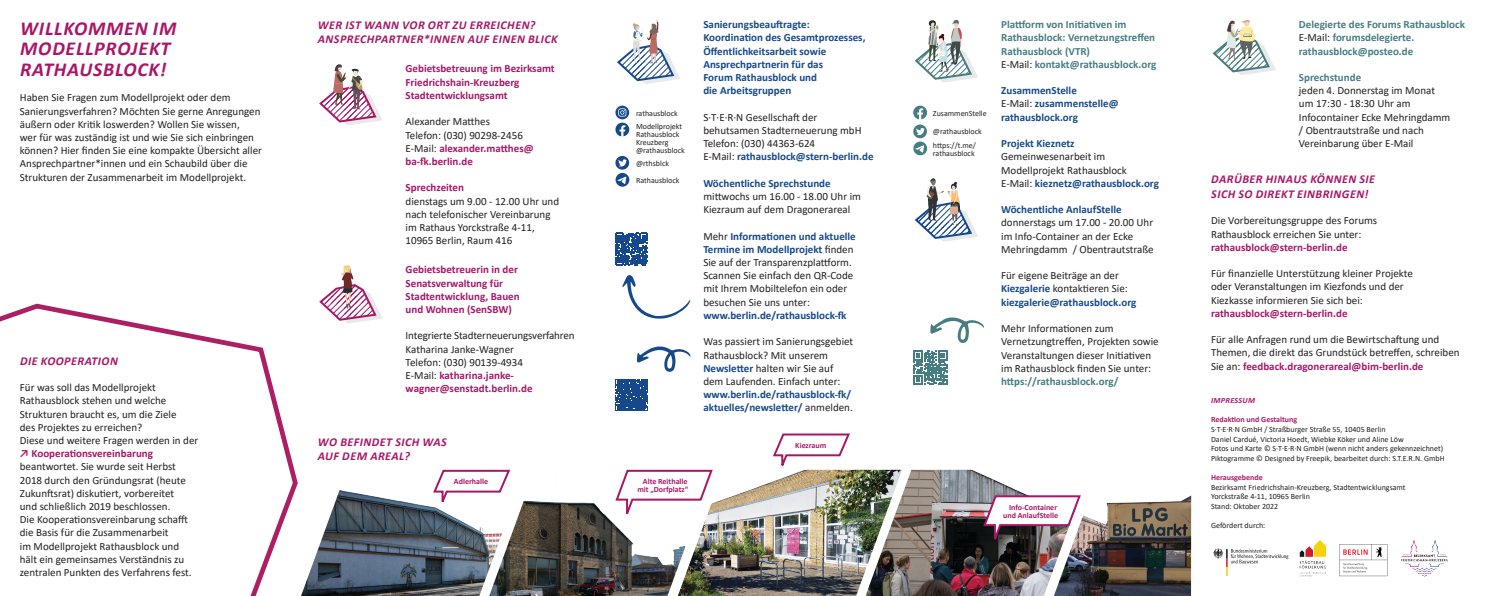
<style>
.page{position:relative;width:1489px;height:596px;background:#fff}
.page>*{position:absolute;margin:0;border:0;box-sizing:border-box;transform-origin:0 0}
.t1{font:italic 700 19.8px/19.8px "Calibri";letter-spacing:.04em;color:#a81767}
.t2{font:italic 700 12px/14.4px "Calibri";letter-spacing:.04em;color:#a81767}
.t3{font:11px/13.2px "Calibri";color:#231f20}
.t4{font:700 11px/13.2px "Calibri";color:#16498b}
.t5{font:700 11px/13.2px "Calibri";color:#467d83}
.t6{font:700 11px/13.2px "Calibri";color:#a81767}
.t7{font:8px/9.6px "Calibri";color:#231f20}
.t8{font:700 8px/8px "Calibri";color:#a81767;text-align:right}
.t9{font:italic 700 8px "Calibri";letter-spacing:.04em;color:#a81767}
.s1{font-weight:700;color:#a81767}
.s2{font-weight:700;color:#16498b}
.s3{font-weight:400;color:#231f20}
.s4{font-weight:700;color:#467d83}
.s5{font-weight:700;color:#a81b68}
</style>
<div class="page">
<svg style="left:0;top:303px;width:298px;height:292px"></svg>
<img style="left:1401px;top:540px;width:47px;height:35px">
<svg style="left:1339px;top:544px;width:48px;height:31px"></svg>
<img style="left:1299px;top:540px;width:27px;height:34px">
<svg style="left:1213px;top:548px;width:75px;height:27px"></svg>
<svg style="left:319px;top:64px;width:63px;height:61px"></svg>
<svg style="left:617px;top:20px;width:63px;height:64px"></svg>
<svg style="left:914px;top:20px;width:64px;height:63px"></svg>
<svg style="left:915px;top:178px;width:63px;height:64px"></svg>
<svg style="left:1212px;top:20px;width:63px;height:55px"></svg>
<svg style="left:319px;top:265px;width:63px;height:58px"></svg>
<svg style="left:615px;top:156px;width:14px;height:13px"></svg>
<svg style="left:913px;top:105px;width:14px;height:33px"></svg>
<svg style="left:615px;top:106px;width:14px;height:30px"></svg>
<svg style="left:615px;top:173px;width:14px;height:13px"></svg>
<svg style="left:617px;top:176px;width:9px;height:8px"></svg>
<div style="left:913px;top:141px;width:14px;height:14px;background:#467d83;border-radius:50%"></div>
<svg style="left:914px;top:145px;width:10px;height:8px"></svg>
<svg style="left:615px;top:233px;width:32px;height:32px"></svg>
<svg style="left:615px;top:379px;width:33px;height:32px"></svg>
<svg style="left:913px;top:350px;width:34px;height:34px"></svg>
<svg style="left:930px;top:317px;width:54px;height:26px"></svg>
<svg style="left:637px;top:346px;width:53px;height:26px"></svg>
<img style="left:694px;top:469px;width:171px;height:126px">
<img style="left:865px;top:469px;width:188px;height:126px">
<img style="left:301px;top:490px;width:188px;height:105px">
<img style="left:1053px;top:495px;width:138px;height:100px">
<img style="left:489px;top:500px;width:205px;height:95px">
<svg style="left:614px;top:469px;width:100px;height:55px"></svg>
<svg style="left:431px;top:469px;width:81px;height:42px"></svg>
<svg style="left:771px;top:433px;width:80px;height:42px"></svg>
<div style="left:1049px;top:465px;width:59px;height:32px;background:#fff"></div>
<img style="left:981px;top:493px;width:101px;height:57px">
<svg style="left:622px;top:275px;width:68px;height:44px"></svg>
<p class="t1" style="left:20px;top:18px;width:158px">WILLKOMMEN IM<br>MODELLPROJEKT</p>
<p class="t1" style="left:20px;top:59px;width:148px">RATHAUSBLOCK!</p>
<p class="t3" style="left:20px;top:91px;width:244px">Haben Sie Fragen zum Modellprojekt oder dem Sanierungsverfahren? Möchten Sie gerne Anregungen äußern oder Kritik loswerden? Wollen Sie wissen,<br>wer für was zuständig ist und wie Sie sich einbringen können? Hier finden Sie eine kompakte Übersicht aller Ansprechpartner*innen und ein Schaubild über die Strukturen der Zusammenarbeit im Modellprojekt.</p>
<p class="t2" style="left:20px;top:353px;width:99px">DIE KOOPERATION</p>
<p class="t3" style="left:20px;top:380px;width:180px">Für was soll das Modellprojekt Rathausblock stehen und welche Strukturen braucht es, um die Ziele<br>des Projektes zu erreichen?<br>Diese und weitere Fragen werden in der <span class="s1">↗ Kooperationsvereinbarung </span>beantwortet. Sie wurde seit Herbst 2018 durch den Gründungsrat (heute Zukunftsrat) diskutiert, vorbereitet<br>und schließlich 2019 beschlossen.<br>Die Kooperationsvereinbarung schafft die Basis für die Zusammenarbeit<br>im Modellprojekt Rathausblock und hält ein gemeinsames Verständnis zu zentralen Punkten des Verfahrens fest.</p>
<p class="t2" style="left:318px;top:17px;width:241px">WER IST WANN VOR ORT ZU ERREICHEN?<br>ANSPRECHPARTNER*INNEN AUF EINEN BLICK</p>
<p class="t6" style="left:405px;top:62px;width:151px">Gebietsbetreuung im Bezirksamt<br>Friedrichshain-Kreuzberg<br>Stadtentwicklungsamt</p>
<p class="t3" style="left:405px;top:115px;width:129px">Alexander Matthes<br>Telefon: (030) 90298-2456<br>E-Mail: <span class="s1">alexander.matthes@ ba-fk.berlin.de</span></p>
<p class="t3" style="left:405px;top:181px;width:155px"><span class="s1">Sprechzeiten<br></span>dienstags um 9.00 - 12.00 Uhr und nach telefonischer Vereinbarung im Rathaus Yorckstraße 4-11,<br>10965 Berlin, Raum 416</p>
<p class="t6" style="left:405px;top:263px;width:116px">Gebietsbetreuerin in der<br>Senatsverwaltung für<br>Stadtentwicklung, Bauen und Wohnen (SenSBW)</p>
<p class="t3" style="left:405px;top:329px;width:170px">Integrierte Stadterneuerungsverfahren<br>Katharina Janke-Wagner<br>Telefon: (030) 90139-4934<br>E-Mail: <span class="s1">katharina.janke&shy;wagner@senstadt.berlin.de</span></p>
<p class="t2" style="left:318px;top:433px;width:130px">WO BEFINDET SICH WAS<br>AUF DEM AREAL?</p>
<p class="t8" style="left:454px;top:477px;width:36px">Adlerhalle</p>
<p class="t7" style="left:636px;top:108px;width:43px">rathausblock</p>
<p class="t7" style="left:636px;top:122px;width:50px;line-height:8px">Modellprojekt<br>Rathausblock<br>Kreuzberg @rathausblock</p>
<p class="t7" style="left:636px;top:158px;width:35px">@rthsblck</p>
<p class="t7" style="left:636px;top:175px;width:45px">Rathausblock</p>
<p class="t8" style="left:637px;top:477px;width:52px">Alte Reithalle mit „Dorfplatz“</p>
<p class="t4" style="left:703px;top:18px;width:164px">Sanierungsbeauftragte:<br>Koordination des Gesamtprozesses,<br>Öffentlichkeitsarbeit sowie<br>Ansprechpartnerin für das<br>Forum Rathausblock und<br>die Arbeitsgruppen</p>
<p class="t3" style="left:703px;top:110px;width:172px">S·T·E·R·N Gesellschaft der behutsamen Stadterneuerung mbH<br>Telefon: (030) 44363-624<br>E-Mail: <span class="s2">rathausblock@stern-berlin.de</span></p>
<p class="t3" style="left:703px;top:176px;width:159px"><span class="s2">Wöchentliche Sprechstunde </span>mittwochs um 16.00 - 18.00 Uhr im<br>Kiezraum auf dem Dragonerareal</p>
<p class="t3" style="left:703px;top:229px;width:154px">Mehr <span class="s2">Informationen und aktuelle<br>Termine im Modellprojekt</span> finden<br>Sie auf der Transparenzplattform.<br>Scannen Sie einfach den QR-Code mit Ihrem Mobiltelefon ein oder besuchen Sie uns unter: <span class="s2">www.berlin.de/rathausblock-fk</span></p>
<p class="t3" style="left:703px;top:334px;width:151px">Was passiert im Sanierungsgebiet<br>Rathausblock? Mit unserem<br><span class="s2">Newsletter</span> halten wir Sie auf dem Laufenden. Einfach unter: <span class="s2">www.berlin.de/rathausblock-fk/ aktuelles/newsletter/</span> anmelden.</p>
<p class="t8" style="left:795px;top:441px;width:32px">Kiezraum</p>
<p class="t7" style="left:932px;top:108px;width:55px">ZusammenStelle</p>
<p class="t7" style="left:932px;top:127px;width:50px">@rathausblock</p>
<p class="t7" style="left:932px;top:141px;width:44px;line-height:8px">https://t.me/ rathausblock</p>
<p class="t5" style="left:1001px;top:18px;width:157px">Plattform von Initiativen im<br>Rathausblock: Vernetzungstreffen<br>Rathausblock (VTR)<br><span class="s3">E-Mail:</span> kontakt@rathausblock.org</p>
<p class="t4" style="left:1001px;top:84px;width:119px">ZusammenStelle<br><span class="s3">E-Mail:</span> zusammenstelle@ rathausblock.org</p>
<p class="t3" style="left:1001px;top:136px;width:159px"><span class="s2">Projekt Kieznetz<br></span>Gemeinwesenarbeit im<br>Modellprojekt Rathausblock<br>E-Mail: <span class="s2">kieznetz@rathausblock.org</span></p>
<p class="t3" style="left:1001px;top:202px;width:154px"><span class="s2">Wöchentliche AnlaufStelle </span>donnerstags um 17.00 - 20.00 Uhr im Info-Container an der Ecke<br>Mehringdamm / Obentrautstraße</p>
<p class="t4" style="left:1001px;top:269px;width:137px"><span class="s3">Für eigene Beiträge an der<br></span>Kiezgalerie <span class="s3">kontaktieren Sie: </span>kiezgalerie@rathausblock.org</p>
<p class="t3" style="left:1001px;top:321px;width:159px">Mehr Informationen zum<br>Vernetzungtreffen, Projekten sowie<br>Veranstaltungen dieser Initiativen im Rathausblock finden Sie unter: <span class="s4">https://rathausblock.org/</span></p>
<p class="t8" style="left:1003px;top:502px;width:57px">Info-Container und AnlaufStelle</p>
<p class="t5" style="left:1298px;top:18px;width:167px">Delegierte des Forums Rathausblock<br><span class="s3">E-Mail:</span> forumsdelegierte. rathausblock@posteo.de</p>
<p class="t3" style="left:1298px;top:70px;width:153px"><span class="s4">Sprechstunde<br></span>jeden 4. Donnerstag im Monat um 17:30 - 18:30 Uhr am<br>Infocontainer Ecke Mehringdamm / Obentrautstraße und nach<br>Vereinbarung über E-Mail</p>
<p class="t2" style="left:1211px;top:172px;width:165px">DARÜBER HINAUS KÖNNEN SIE<br>SICH SO DIREKT EINBRINGEN!</p>
<p class="t3" style="left:1210px;top:214px;width:168px">Die Vorbereitungsgruppe des Forums<br>Rathausblock erreichen Sie unter: <span class="s1">rathausblock@stern-berlin.de</span></p>
<p class="t3" style="left:1210px;top:266px;width:203px">Für finanzielle Unterstützung kleiner Projekte oder Veranstaltungen im Kiezfonds und der Kiezkasse informieren Sie sich bei: <span class="s1">rathausblock@stern-berlin.de</span></p>
<p class="t3" style="left:1210px;top:332px;width:250px">Für alle Anfragen rund um die Bewirtschaftung und<br>Themen, die direkt das Grundstück betreffen, schreiben<br>Sie an: <span class="s1">feedback.dragonerareal@bim-berlin.de</span></p>
<p class="t9" style="left:1211px;top:394px;width:45px">IMPRESSUM</p>
<p class="t7" style="left:1210px;top:414px;width:235px"><span class="s5">Redaktion und Gestaltung<br></span>S·T·E·R·N GmbH / Straßburger Straße 55, 10405 Berlin<br>Daniel Cardué, Victoria Hoedt, Wiebke Köker und Aline Löw<br>Fotos und Karte © S·T·E·R·N GmbH (wenn nicht anders gekennzeichnet)<br>Piktogramme © Designed by Freepik, bearbeitet durch: S.T.E.R.N. GmbH</p>
<p class="t7" style="left:1210px;top:472px;width:196px"><span class="s5">Herausgebende<br></span>Bezirksamt Friedrichshain-Kreuzberg, Stadtentwicklungsamt Yorckstraße 4-11, 10965 Berlin<br>Stand: Oktober 2022</p>
<p class="t7" style="left:1210px;top:520px;width:56px">Gefördert durch:</p>
</div>
